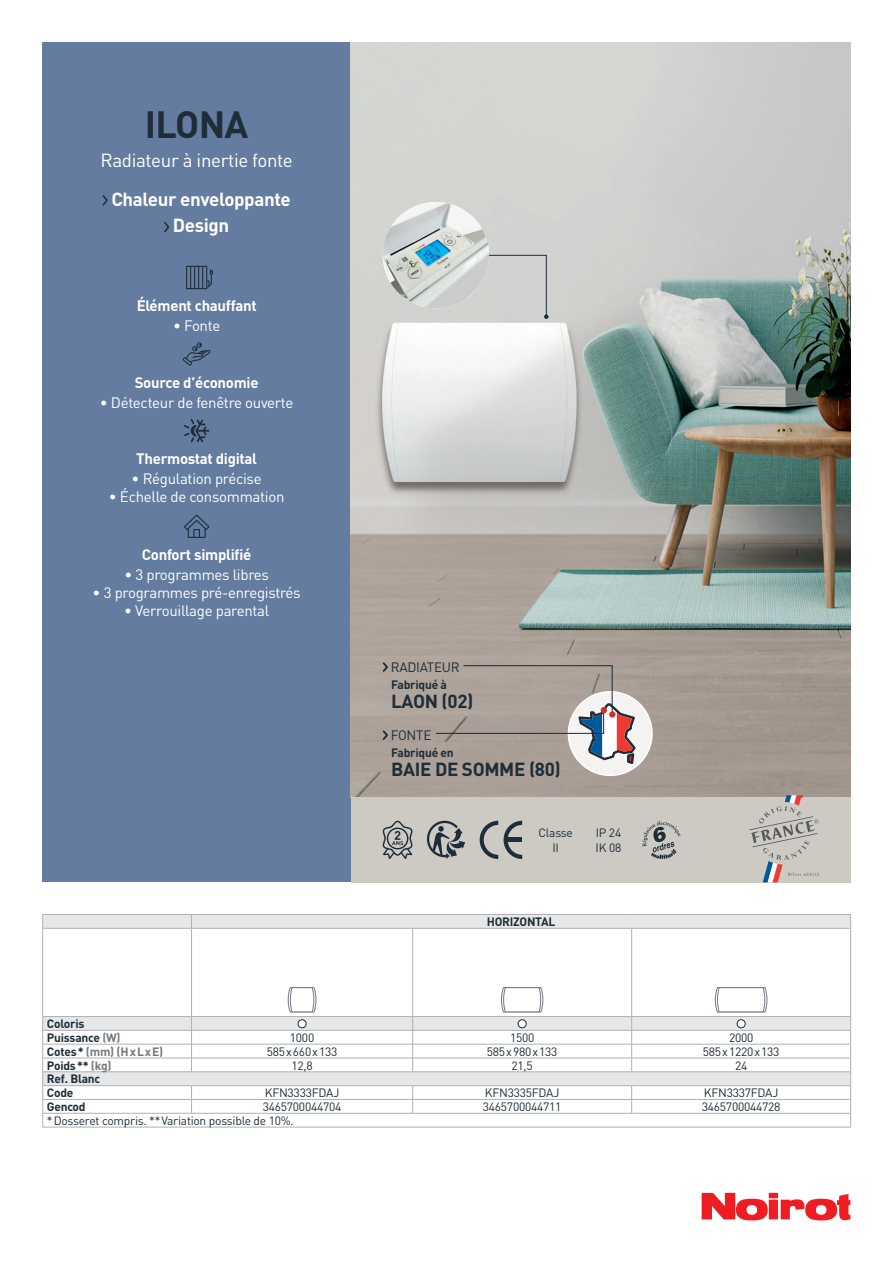
<style>
.page{position:relative;width:893px;height:1263px;background:#fff}
.page>*{position:absolute;margin:0;border:0;box-sizing:border-box;transform-origin:0 0}
.t1{font:700 37.5px "DINOT";letter-spacing:-.02em;color:#1e2d38}
.t2{font:700 18.75px/26.7px "DINOT";letter-spacing:-.02em;color:#fff;text-align:center}
.t3{font:700 18.75px "DINOT";letter-spacing:-.02em;color:#1e2d38}
.t4{font:18.75px "DINOT";letter-spacing:-.02em;color:#fff}
.t5{font:15px "DINOT";letter-spacing:-.02em;color:#fff}
.t6{font:700 15px "DINOT";letter-spacing:-.02em;color:#fff}
.t7{font:13.5px "DINOT";letter-spacing:-.02em;color:#1e2d38}
.t8{font:12px/14.4px "DINOT";letter-spacing:-.02em;color:#1e2d38;text-align:center}
.t9{font:700 12px/13.8px "DINOT";letter-spacing:-.02em;color:#1e2d38}
.t10{font:700 12px "DINOT";letter-spacing:-.02em;color:#777982}
.s1{color:#777982}
.s2{color:#1e2d38}
</style>
<div class="page">
<div style="left:43px;top:43px;width:308px;height:839px;background:#637c9f"></div>
<img style="left:351px;top:43px;width:499px;height:754px">
<div style="left:351px;top:797px;width:499px;height:85px;background:#cdcac4"></div>
<svg style="left:102px;top:195px;width:6px;height:11px"></svg>
<svg style="left:164px;top:222px;width:6px;height:11px"></svg>
<svg style="left:186px;top:266px;width:27px;height:23px"></svg>
<svg style="left:184px;top:514px;width:25px;height:24px"></svg>
<svg style="left:184px;top:419px;width:25px;height:23px"></svg>
<svg style="left:183px;top:342px;width:27px;height:24px"></svg>
<svg style="left:749px;top:795px;width:70px;height:87px"></svg>
<svg style="left:383px;top:821px;width:30px;height:38px"></svg>
<svg style="left:427px;top:821px;width:38px;height:38px"></svg>
<svg style="left:480px;top:821px;width:18px;height:38px"></svg>
<svg style="left:504px;top:821px;width:18px;height:38px"></svg>
<hr style="left:506px;top:838px;width:16px;height:4px;background:#1e2d38">
<svg style="left:642px;top:821px;width:38px;height:38px"></svg>
<svg style="left:702px;top:1192px;width:148px;height:28px"></svg>
<div style="left:489px;top:255px;width:60px;height:64px;background:#d1d2cf"></div>
<img style="left:383px;top:202px;width:106px;height:106px;border-radius:53px">
<svg style="left:381px;top:729px;width:9px;height:13px"></svg>
<svg style="left:381px;top:661px;width:9px;height:13px"></svg>
<div style="left:568px;top:692px;width:84px;height:83px;background:#f5f3f2;border-radius:50%"></div>
<svg style="left:435px;top:665px;width:201px;height:99px"></svg>
<svg style="left:43px;top:915px;width:807px;height:170px"></svg>
<hr style="left:43px;top:914px;width:149px;height:1px;background:#b0b0b5">
<svg style="left:42px;top:915px;width:1px;height:13px"></svg>
<hr style="left:192px;top:914px;width:221px;height:1px;background:#b0b0b5">
<svg style="left:191px;top:915px;width:1px;height:13px"></svg>
<hr style="left:413px;top:914px;width:219px;height:1px;background:#b0b0b5">
<hr style="left:632px;top:914px;width:219px;height:1px;background:#b0b0b5">
<svg style="left:850px;top:915px;width:1px;height:13px"></svg>
<hr style="left:43px;top:928px;width:149px;height:1px;background:#b0b0b5">
<hr style="left:42px;top:928px;width:1px;height:88px;background:#b0b0b5">
<hr style="left:192px;top:928px;width:221px;height:1px;background:#b0b0b5">
<hr style="left:191px;top:928px;width:1px;height:88px;background:#b0b0b5">
<hr style="left:413px;top:928px;width:219px;height:1px;background:#b0b0b5">
<hr style="left:412px;top:928px;width:1px;height:88px;background:#b0b0b5">
<hr style="left:632px;top:928px;width:219px;height:1px;background:#b0b0b5">
<hr style="left:631px;top:928px;width:1px;height:88px;background:#b0b0b5">
<hr style="left:850px;top:928px;width:1px;height:88px;background:#b0b0b5">
<hr style="left:43px;top:1016px;width:149px;height:1px;background:#b0b0b5">
<hr style="left:192px;top:1016px;width:221px;height:1px;background:#b0b0b5">
<hr style="left:413px;top:1016px;width:219px;height:1px;background:#b0b0b5">
<hr style="left:632px;top:1016px;width:219px;height:1px;background:#b0b0b5">
<hr style="left:43px;top:1030px;width:149px;height:1px;background:#b0b0b5">
<hr style="left:192px;top:1030px;width:221px;height:1px;background:#b0b0b5">
<hr style="left:413px;top:1030px;width:219px;height:1px;background:#b0b0b5">
<hr style="left:632px;top:1030px;width:219px;height:1px;background:#b0b0b5">
<hr style="left:43px;top:1044px;width:149px;height:1px;background:#b0b0b5">
<hr style="left:192px;top:1044px;width:221px;height:1px;background:#b0b0b5">
<hr style="left:413px;top:1044px;width:219px;height:1px;background:#b0b0b5">
<hr style="left:632px;top:1044px;width:219px;height:1px;background:#b0b0b5">
<hr style="left:43px;top:1058px;width:149px;height:1px;background:#b0b0b5">
<hr style="left:192px;top:1058px;width:221px;height:1px;background:#b0b0b5">
<svg style="left:191px;top:1017px;width:1px;height:54px"></svg>
<hr style="left:413px;top:1058px;width:219px;height:1px;background:#b0b0b5">
<svg style="left:412px;top:1017px;width:1px;height:54px"></svg>
<hr style="left:632px;top:1058px;width:219px;height:1px;background:#b0b0b5">
<svg style="left:631px;top:1017px;width:1px;height:54px"></svg>
<hr style="left:43px;top:1071px;width:149px;height:1px;background:#b0b0b5">
<hr style="left:192px;top:1071px;width:221px;height:1px;background:#b0b0b5">
<hr style="left:413px;top:1071px;width:219px;height:1px;background:#b0b0b5">
<hr style="left:632px;top:1071px;width:219px;height:1px;background:#b0b0b5">
<hr style="left:43px;top:1085px;width:149px;height:1px;background:#b0b0b5">
<hr style="left:43px;top:1099px;width:149px;height:1px;background:#b0b0b5">
<hr style="left:43px;top:1113px;width:149px;height:1px;background:#b0b0b5">
<svg style="left:42px;top:1017px;width:1px;height:110px"></svg>
<hr style="left:43px;top:1127px;width:149px;height:1px;background:#b0b0b5">
<hr style="left:192px;top:1127px;width:221px;height:1px;background:#b0b0b5">
<hr style="left:413px;top:1127px;width:219px;height:1px;background:#b0b0b5">
<hr style="left:632px;top:1127px;width:219px;height:1px;background:#b0b0b5">
<hr style="left:192px;top:1085px;width:221px;height:1px;background:#b0b0b5">
<hr style="left:413px;top:1085px;width:219px;height:1px;background:#b0b0b5">
<hr style="left:632px;top:1085px;width:219px;height:1px;background:#b0b0b5">
<hr style="left:192px;top:1099px;width:221px;height:1px;background:#b0b0b5">
<svg style="left:191px;top:1086px;width:1px;height:27px"></svg>
<hr style="left:413px;top:1099px;width:219px;height:1px;background:#b0b0b5">
<svg style="left:412px;top:1086px;width:1px;height:27px"></svg>
<hr style="left:632px;top:1099px;width:219px;height:1px;background:#b0b0b5">
<svg style="left:631px;top:1086px;width:1px;height:27px"></svg>
<hr style="left:192px;top:1113px;width:221px;height:1px;background:#b0b0b5">
<hr style="left:413px;top:1113px;width:219px;height:1px;background:#b0b0b5">
<hr style="left:632px;top:1113px;width:219px;height:1px;background:#b0b0b5">
<svg style="left:850px;top:1017px;width:1px;height:110px"></svg>
<svg style="left:288px;top:987px;width:28px;height:25px"></svg>
<svg style="left:501px;top:987px;width:42px;height:25px"></svg>
<svg style="left:715px;top:987px;width:52px;height:25px"></svg>
<div style="left:298px;top:1020px;width:8px;height:8px;background:#fff;border-radius:50%"></div>
<div style="left:298px;top:1019px;width:8px;height:9px;border:1px solid #1e2d38;border-radius:50%"></div>
<div style="left:518px;top:1020px;width:8px;height:8px;background:#fff;border-radius:50%"></div>
<div style="left:518px;top:1019px;width:8px;height:9px;border:1px solid #1e2d38;border-radius:50%"></div>
<div style="left:737px;top:1020px;width:8px;height:8px;background:#fff;border-radius:50%"></div>
<div style="left:737px;top:1019px;width:8px;height:9px;border:1px solid #1e2d38;border-radius:50%"></div>
<h1 class="t1" style="left:145px;top:99px;width:105px">ILONA</h1>
<h2 class="t4" style="left:100px;top:147px;width:194px">Radiateur à inertie fonte</h2>
<h2 class="t2" style="left:111px;top:185px;width:181px">Chaleur enveloppante<br>Design</h2>
<p class="t6" style="left:137px;top:296px;width:121px">Élément chauffant</p>
<p class="t5" style="left:173px;top:316px;width:49px">• Fonte</p>
<p class="t6" style="left:135px;top:372px;width:125px">Source d’économie</p>
<p class="t5" style="left:100px;top:392px;width:195px">• Détecteur de fenêtre ouverte</p>
<p class="t6" style="left:136px;top:449px;width:122px">Thermostat digital</p>
<p class="t5" style="left:132px;top:469px;width:132px">• Régulation précise</p>
<p class="t5" style="left:109px;top:487px;width:177px">• Échelle de consommation</p>
<p class="t6" style="left:142px;top:544px;width:111px">Confort simplifié</p>
<p class="t5" style="left:124px;top:564px;width:146px">• 3 programmes libres</p>
<p class="t5" style="left:93px;top:582px;width:210px">• 3 programmes pré-enregistrés</p>
<p class="t5" style="left:124px;top:600px;width:147px">• Verrouillage parental</p>
<p class="t7" style="left:391px;top:658px;width:70px">RADIATEUR</p>
<p class="t9" style="left:391px;top:677px;width:57px">Fabriqué à</p>
<h2 class="t3" style="left:391px;top:688px;width:84px">LAON (02)</h2>
<p class="t7" style="left:391px;top:726px;width:42px">FONTE</p>
<p class="t9" style="left:391px;top:746px;width:64px">Fabriqué en</p>
<h2 class="t3" style="left:391px;top:756px;width:171px">BAIE DE SOMME (80)</h2>
<p class="t8" style="left:539px;top:825px;width:36px">Classe<br>II</p>
<p class="t8" style="left:596px;top:825px;width:27px;text-align:left">IP 24<br>IK 08</p>
<p class="t9" style="left:487px;top:914px;width:70px">HORIZONTAL</p>
<p class="t9" style="left:47px;top:1016px;width:75px">Coloris<br>Puissance <span class="s1">(W)</span></p>
<p class="t8" style="left:290px;top:1030px;width:26px">1000</p>
<p class="t8" style="left:510px;top:1030px;width:26px">1500</p>
<p class="t8" style="left:729px;top:1030px;width:26px">2000</p>
<p class="t10" style="left:47px;top:1043px;width:118px"><span class="s2">Cotes*</span> (mm) (HxLxE)</p>
<p class="t8" style="left:267px;top:1044px;width:72px">585x660x133</p>
<p class="t8" style="left:487px;top:1044px;width:72px">585x980x133</p>
<p class="t8" style="left:703px;top:1044px;width:78px">585x1220x133</p>
<p class="t9" style="left:47px;top:1058px;width:66px">Poids** <span class="s1">(kg)</span></p>
<p class="t8" style="left:291px;top:1057px;width:23px">12,8</p>
<p class="t8" style="left:512px;top:1057px;width:23px">21,5</p>
<p class="t8" style="left:735px;top:1057px;width:14px">24</p>
<p class="t9" style="left:47px;top:1071px;width:55px">Ref. Blanc<br>Code</p>
<p class="t8" style="left:265px;top:1085px;width:76px">KFN3333FDAJ</p>
<p class="t8" style="left:485px;top:1085px;width:76px">KFN3335FDAJ</p>
<p class="t8" style="left:704px;top:1085px;width:76px">KFN3337FDAJ</p>
<p class="t9" style="left:47px;top:1099px;width:40px">Gencod</p>
<p class="t8" style="left:263px;top:1099px;width:80px">3465700044704</p>
<p class="t8" style="left:483px;top:1099px;width:80px">3465700044711</p>
<p class="t8" style="left:702px;top:1099px;width:80px">3465700044728</p>
<p class="t8" style="left:47px;top:1113px;width:248px">*Dosseret compris. **Variation possible de 10%.</p>
</div>
